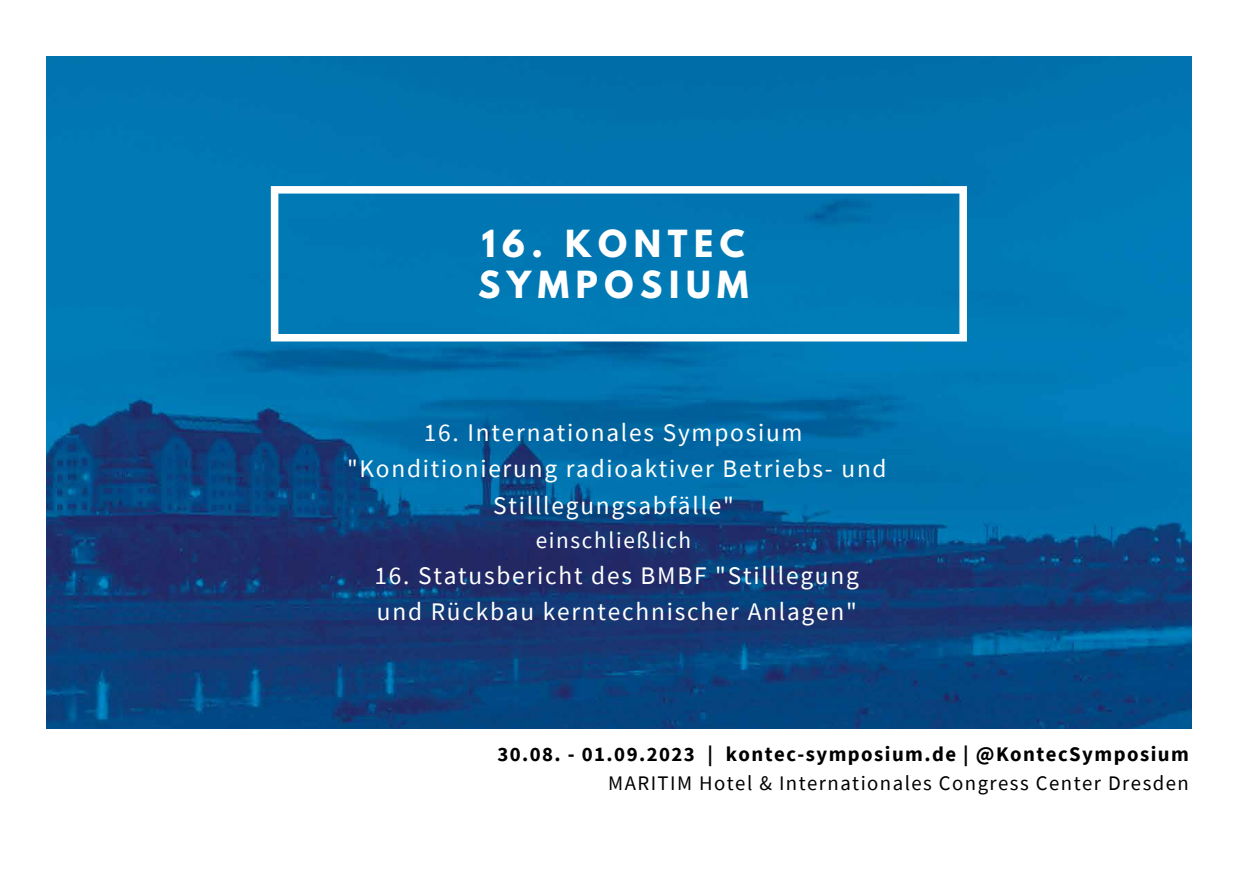
<style>
.page{position:relative;width:1241px;height:886px;background:#fff}
.page>*{position:absolute;margin:0;border:0;box-sizing:border-box;transform-origin:0 0}
.t1{font:700 33.12px/41.2px "League Spartan";letter-spacing:.2em;color:#fff}
.t2{font:25.25px/36.4px "Source Sans Pro";letter-spacing:.07em;color:#fff;text-align:center}
.t3{font:23.25px "Source Sans Pro";letter-spacing:.07em;color:#fff}
.t4{font:700 20.75px "Source Sans Pro";letter-spacing:.07em;color:#000}
.t5{font:20.75px "Source Sans Pro";letter-spacing:.07em;color:#000}
</style>
<div class="page">
<img style="left:46px;top:57px;width:1144px;height:671px">
<svg style="left:271px;top:186px;width:695px;height:155px;background:#1d87bc"></svg>
<h1 class="t1" style="left:478px;top:222px;width:272px">16. KONTEC<br>SYMPOSIUM</h1>
<p class="t2" style="left:347px;top:414px;width:541px">16. Internationales Symposium "Konditionierung radioaktiver Betriebs- und<br>Stilllegungsabfälle"</p>
<p class="t3" style="left:535px;top:526px;width:157px">einschließlich</p>
<p class="t2" style="left:374px;top:557px;width:485px;text-align:left">16. Statusbericht des BMBF "Stilllegung und Rückbau kerntechnischer Anlagen"</p>
<p class="t4" style="left:497px;top:739px;width:693px">30.08. - 01.09.2023 | kontec-symposium.de | @KontecSymposium</p>
<p class="t5" style="left:608px;top:770px;width:582px">MARITIM Hotel &amp; Internationales Congress Center Dresden</p>
</div>
